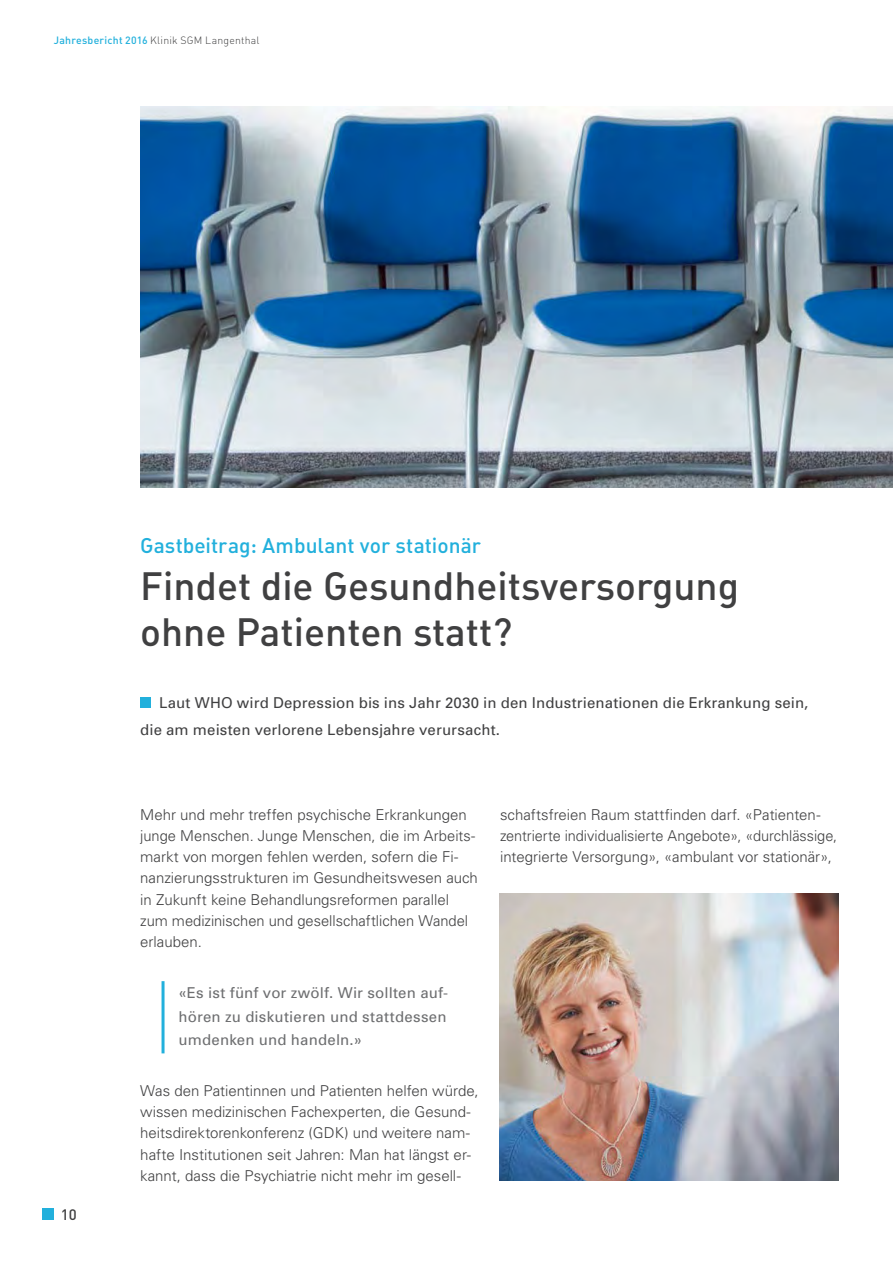
<style>
.page{position:relative;width:893px;height:1263px;background:#fff}
.page>*{position:absolute;margin:0;border:0;box-sizing:border-box;transform-origin:0 0}
.t1{font:39px/46.8px "DIN Medium Alternate";color:#404041}
.t2{font:21px "DIN Medium Alternate";letter-spacing:.005em;color:#22b0dc}
.t3{font:300 15px/21.3px "Univers";color:#404041}
.t4{font:15px/27px "Univers";letter-spacing:.01em;color:#404041}
.t5{font:15px/24px "Univers";letter-spacing:.015em;color:#6d6e70;text-align:justify}
.t6{font:500 15px "DIN";color:#404041}
.t7{font:10.5px "DIN Light Alternate";letter-spacing:.02em;color:#404041}
.s1{font-family:"DIN Medium Alternate";color:#22b0dc}
.s2{font-family:"DIN";font-weight:500;color:#22b0dc}
</style>
<div class="page">
<div style="left:42px;top:1209px;width:12px;height:11px;background:#22b0dc"></div>
<div style="left:140px;top:697px;width:11px;height:11px;background:#22b0dc"></div>
<img style="left:140px;top:107px;width:753px;height:380px">
<hr style="left:162px;top:981px;width:3px;height:72px;background:#22b0dc">
<img style="left:499px;top:894px;width:340px;height:287px">
<p class="t7" style="left:54px;top:34px;width:207px"><span class="s1">Jahresbericht</span> <span class="s2">2016</span> Klinik SGM Langenthal</p>
<h2 class="t2" style="left:140px;top:538px;width:342px">Gastbeitrag: Ambulant vor stationär</h2>
<h1 class="t1" style="left:140px;top:567px;width:600px">Findet die Gesundheitsversorgung ohne Patienten statt?</h1>
<p class="t4" style="left:140px;top:690px;width:669px;text-indent:19px">Laut WHO wird Depression bis ins Jahr 2030 in den Industrienationen die Erkrankung sein, die am meisten verlorene Lebensjahre verursacht.</p>
<p class="t6" style="left:61px;top:1206px;width:17px">10</p>
<p class="t3" style="left:140px;top:805px;width:339px">Mehr und mehr treffen psychische Erkrankungen junge Menschen. Junge Menschen, die im Arbeits&shy;markt von morgen fehlen werden, sofern die Fi&shy;nanzierungsstrukturen im Gesundheitswesen auch in Zukunft keine Behandlungsreformen parallel zum medizinischen und gesellschaftlichen Wandel erlauben.</p>
<p class="t5" style="left:179px;top:982px;width:271px">«Es ist fünf vor zwölf. Wir sollten auf&shy;hören zu diskutieren und stattdessen umdenken und handeln.»</p>
<p class="t3" style="left:140px;top:1081px;width:340px">Was den Patientinnen und Patienten helfen würde, wissen medizinischen Fachexperten, die Gesund&shy;heitsdirektorenkonferenz (GDK) und weitere nam&shy;hafte Institutionen seit Jahren: Man hat längst er&shy;kannt, dass die Psychiatrie nicht mehr im gesell-</p>
<p class="t3" style="left:500px;top:805px;width:339px">schaftsfreien Raum stattfinden darf. «Patienten&shy;zentrierte individualisierte Angebote», «durchlässige, integrierte Versorgung», «ambulant vor stationär»,</p>
</div>
